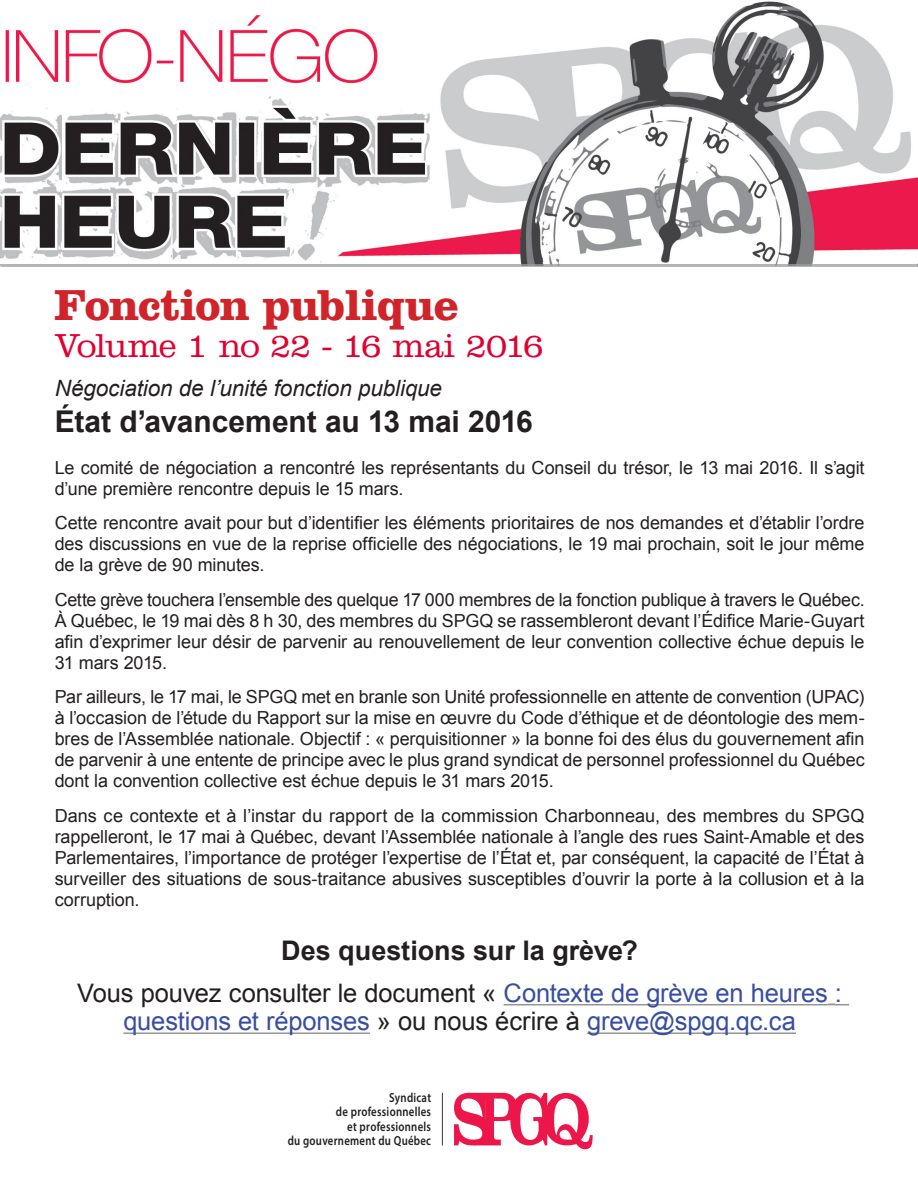
<style>
.page{position:relative;width:918px;height:1188px;background:#fff}
.page>*{position:absolute;margin:0;border:0;box-sizing:border-box;transform-origin:0 0}
.t1{font:700 45px "Clarendon LT Std";letter-spacing:-.02em;color:#d1232a}
.t2{font:300 34.5px "Clarendon LT Std";letter-spacing:-.035em;color:#e00031}
.t3{font:700 30px "Arial";letter-spacing:-.005em;color:#231f20}
.t4{font:700 27px "Arial";color:#231f20}
.t5{font:25.5px/28.5px "Arial";letter-spacing:-.01em;color:#384ea1;text-align:center}
.t6{font:italic 22.5px "Arial";letter-spacing:-.005em;color:#231f20}
.t7{font:18px/21px "Arial";letter-spacing:-.005em;color:#231f20;text-align:justify}
.t8{font:600 13.2px/14.2px "Myriad Pro";letter-spacing:.025em;color:#231f20;text-align:right;scale:.82 1}
.s1{color:#231f20}
</style>
<div class="page">
<hr style="left:504px;top:1004px;width:324px;height:1px;background:#939598">
<svg style="left:828px;top:1004px;width:21px;height:1px"></svg>
<hr style="left:123px;top:1032px;width:247px;height:2px;background:#939598">
<hr style="left:587px;top:1032px;width:209px;height:2px;background:#939598">
<hr style="left:442px;top:1093px;width:1px;height:53px;background:#231f20">
<svg style="left:454px;top:1093px;width:139px;height:56px"></svg>
<hr style="left:1px;top:264px;width:917px;height:3px;background:#939598">
<img style="left:0;top:1px;width:917px;height:263px">
<hr style="left:0;top:264px;width:918px;height:2px;background:#9b9da0">
<h1 class="t1" style="left:54px;top:278px;width:406px">Fonction publique</h1>
<h2 class="t2" style="left:54px;top:325px;width:492px">Volume 1 no 22 - 16 mai 2016</h2>
<p class="t6" style="left:55px;top:374px;width:389px">Négociation de l’unité fonction publique</p>
<h3 class="t3" style="left:55px;top:402px;width:480px">État d’avancement au 13 mai 2016</h3>
<p class="t7" style="left:55px;top:457px;width:811px">Le comité de négociation a rencontré les représentants du Conseil du trésor, le 13 mai 2016. Il s’agit d’une première rencontre depuis le 15 mars.</p>
<p class="t7" style="left:55px;top:513px;width:811px">Cette rencontre avait pour but d’identifier les éléments prioritaires de nos demandes et d’établir l’ordre des discussions en vue de la reprise officielle des négociations, le 19 mai prochain, soit le jour même de la grève de 90 minutes.</p>
<p class="t7" style="left:55px;top:589px;width:812px">Cette grève touchera l’ensemble des quelque 17 000 membres de la fonction publique à travers le Québec.<br>À Québec, le 19 mai dès 8 h 30, des membres du SPGQ se rassembleront devant l’Édifice Marie-Guyart afin d’exprimer leur désir de parvenir au renouvellement de leur convention collective échue depuis le 31 mars 2015.</p>
<p class="t7" style="left:55px;top:687px;width:811px">Par ailleurs, le 17 mai, le SPGQ met en branle son Unité professionnelle en attente de convention (UPAC) à l’occasion de l’étude du Rapport sur la mise en œuvre du Code d’éthique et de déontologie des mem&shy;bres de l’Assemblée nationale. Objectif : « perquisitionner » la bonne foi des élus du gouvernement afin de parvenir à une entente de principe avec le plus grand syndicat de personnel professionnel du Québec dont la convention collective est échue depuis le 31 mars 2015.</p>
<p class="t7" style="left:55px;top:805px;width:811px">Dans ce contexte et à l’instar du rapport de la commission Charbonneau, des membres du SPGQ rappelleront, le 17 mai à Québec, devant l’Assemblée nationale à l’angle des rues Saint-Amable et des Parlementaires, l’importance de protéger l’expertise de l’État et, par conséquent, la capacité de l’État à surveiller des situations de sous-traitance abusives susceptibles d’ouvrir la porte à la collusion et à la corruption.</p>
<h3 class="t4" style="left:281px;top:932px;width:358px">Des questions sur la grève?</h3>
<h3 class="t5" style="left:77px;top:979px;width:766px"><span class="s1">Vous pouvez consulter le document «</span> Contexte de grève en heures : questions et réponses <span class="s1">» ou nous écrire à</span> greve@spgq.qc.ca</h3>
<p class="t8" style="left:288px;top:1090px;width:176px">Syndicat<br>de professionnelles<br>et professionnels<br>du gouvernement du Québec</p>
</div>
